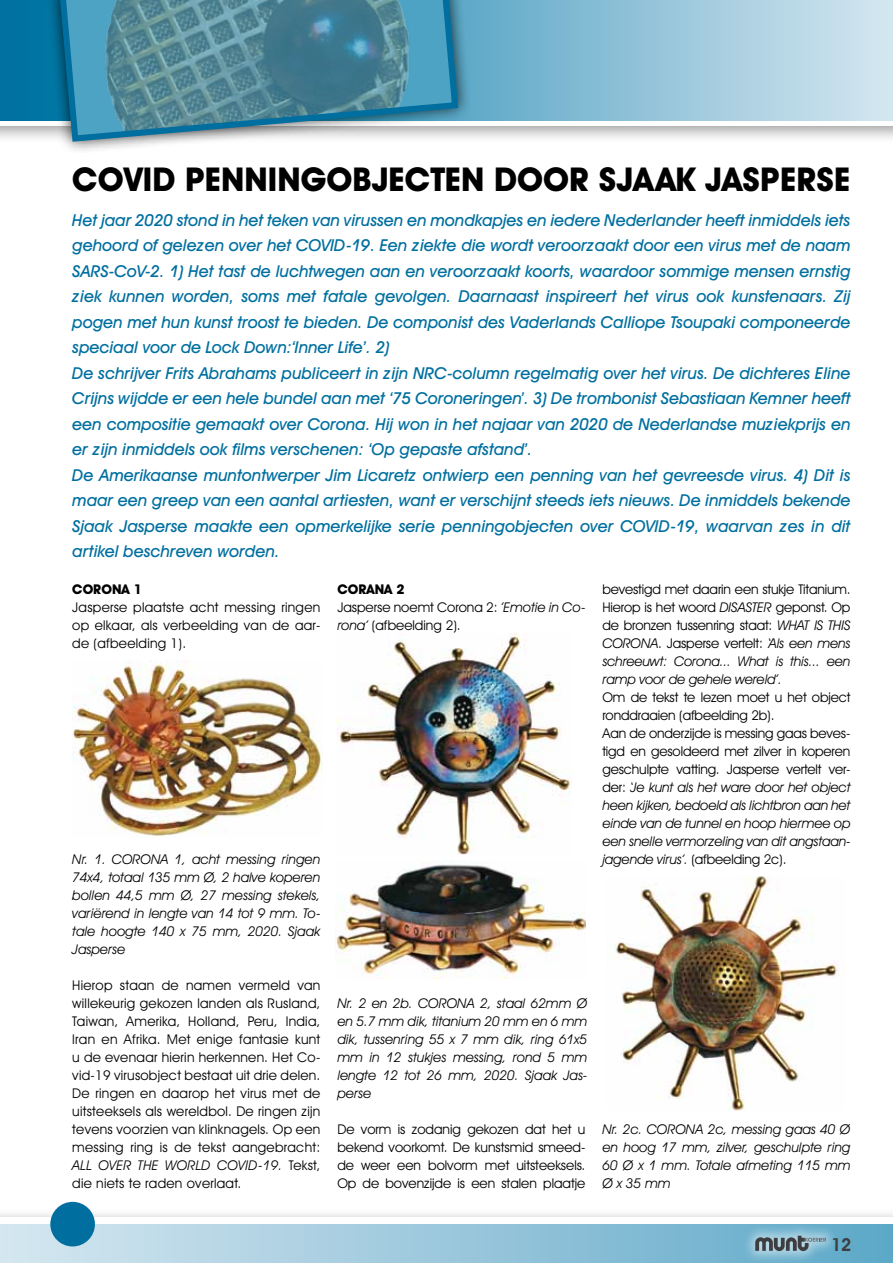
<style>
.page{position:relative;width:893px;height:1263px;background:#fff}
.page>*{position:absolute;margin:0;border:0;box-sizing:border-box;transform-origin:0 0}
.t1{font:700 33px "Avant Garde IT Cby BT";color:#000}
.t2{font:600 18px "Avant Garde IT Cby BT";color:#3e3d40}
.t3{font:italic 500 16.5px/25.5px "Avant Garde IT Cby BT";color:#006f9f}
.t4{font:13.5px/18px "Avant Garde IT Cby BT";letter-spacing:-.01em;color:#000;text-align:justify}
.t5{font:italic 13.5px/18px "Avant Garde IT Cby BT";color:#000;text-align:justify}
.t6{font:700 13.5px "Avant Garde IT Cby BT";color:#000}
.s1{font-style:italic}
.s2{font-weight:700}
</style>
<div class="page">
<div style="left:0;top:1207px;width:893px;height:56px;background:#000;opacity:.4"></div>
<div style="left:0;top:1218px;width:893px;height:45px;background:#fff"></div>
<div style="left:0;top:0;width:893px;height:143px;background:#000;opacity:.4"></div>
<svg style="left:0;top:120px;width:893px;height:5px"></svg>
<svg style="left:0;top:0;width:893px;height:120px;background:#8cbfd6"></svg>
<svg style="left:0;top:1224px;width:893px;height:39px;background:#9ec9dd"></svg>
<div style="left:45px;top:0;width:425px;height:153px;background:#000;opacity:.75"></div>
<svg style="left:56px;top:0;width:405px;height:145px;background:#5a92a5"></svg>
<div style="left:50px;top:1202px;width:45px;height:44px;background:#006f9f;border-radius:50%"></div>
<img style="left:73px;top:661px;width:250px;height:176px">
<img style="left:337px;top:634px;width:235px;height:221px">
<img style="left:615px;top:876px;width:230px;height:234px">
<img style="left:336px;top:862px;width:250px;height:116px">
<div style="left:740px;top:1221px;width:98px;height:41px;background:#fff;opacity:.5"></div>
<svg style="left:755px;top:1236px;width:71px;height:15px"></svg>
<h1 class="t1" style="left:72px;top:159px;width:780px">COVID PENNINGOBJECTEN DOOR SJAAK JASPERSE</h1>
<p class="t3" style="left:72px;top:207px;width:780px">Het jaar 2020 stond in het teken van virussen en mondkapjes en iedere Nederlander heeft inmiddels iets gehoord of gelezen over het COVID-19. Een ziekte die wordt veroorzaakt door een virus met de naam SARS-CoV-2. 1) Het tast de luchtwegen aan en veroorzaakt koorts, waardoor sommige mensen ernstig ziek kunnen worden, soms met fatale gevolgen. Daarnaast inspireert het virus ook kunstenaars. Zij pogen met hun kunst troost te bieden. De componist des Vaderlands Calliope Tsoupaki componeerde speciaal voor de Lock Down:‘Inner Life’. 2)<br>De schrijver Frits Abrahams publiceert in zijn NRC-column regelmatig over het virus. De dichteres Eline Crijns wijdde er een hele bundel aan met ‘75 Coroneringen’. 3) De trombonist Sebastiaan Kemner heeft een compositie gemaakt over Corona. Hij won in het najaar van 2020 de Nederlandse muziekprijs en er zijn inmiddels ook films verschenen: ‘Op gepaste afstand’.<br>De Amerikaanse muntontwerper Jim Licaretz ontwierp een penning van het gevreesde virus. 4) Dit is maar een greep van een aantal artiesten, want er verschijnt steeds iets nieuws. De inmiddels bekende Sjaak Jasperse maakte een opmerkelijke serie penningobjecten over COVID-19, waarvan zes in dit artikel beschreven worden.</p>
<p class="t6" style="left:72px;top:581px;width:71px">CORONA 1</p>
<p class="t4" style="left:72px;top:598px;width:250px">Jasperse plaatste acht messing ringen op elkaar, als verbeelding van de aar&shy;de (afbeelding 1).</p>
<p class="t5" style="left:72px;top:850px;width:250px">Nr. 1. CORONA 1, acht messing ringen 74x4, totaal 135 mm Ø, 2 halve koperen bollen 44,5 mm Ø, 27 messing stekels, variërend in lengte van 14 tot 9 mm. To&shy;tale hoogte 140 x 75 mm, 2020. Sjaak Jasperse</p>
<p class="t4" style="left:72px;top:976px;width:250px">Hierop staan de namen vermeld van willekeurig gekozen landen als Rusland, Taiwan, Amerika, Holland, Peru, India, Iran en Afrika. Met enige fantasie kunt u de evenaar hierin herkennen. Het Co&shy;vid-19 virusobject bestaat uit drie delen.<br>De ringen en daarop het virus met de uitsteeksels als wereldbol. De ringen zijn tevens voorzien van klinknagels. Op een messing ring is de tekst aangebracht:<br><span class="s1">ALL OVER THE WORLD COVID-19.</span> Tekst, die niets te raden overlaat.</p>
<p class="t4" style="left:337px;top:580px;width:250px;text-align:left"><span class="s2">CORANA 2<br></span>Jasperse noemt Corona 2: <span class="s1">’Emotie in Co&shy;rona’</span> (afbeelding 2).</p>
<p class="t4" style="left:602px;top:580px;width:250px">bevestigd met daarin een stukje Titanium.<br>Hierop is het woord <span class="s1">DISASTER</span> geponst. Op de bronzen tussenring staat: <span class="s1">WHAT IS THIS CORONA</span>. Jasperse vertelt: <span class="s1">‘Als een mens schreeuwt: Corona... What is this... een ramp voor de gehele wereld’.</span></p>
<p class="t4" style="left:602px;top:688px;width:250px;text-align:left">Om de tekst te lezen moet u het object ronddraaien (afbeelding 2b).<br>Aan de onderzijde is messing gaas beves&shy;tigd en gesoldeerd met zilver in koperen geschulpte vatting. Jasperse vertelt ver&shy;der: <span class="s1">‘Je kunt als het ware door het object heen kijken, bedoeld als lichtbron aan het einde van de tunnel en hoop hiermee op een snelle vermorzeling van dit angstaan&shy;jagende virus’.</span> (afbeelding 2c).</p>
<p class="t5" style="left:337px;top:994px;width:251px">Nr. 2 en 2b. CORONA 2, staal 62mm Ø en 5.7 mm dik, titanium 20 mm en 6 mm dik, tussenring 55 x 7 mm dik, ring 61x5 mm in 12 stukjes messing, rond 5 mm lengte 12 tot 26 mm, 2020. Sjaak Jas&shy;perse</p>
<p class="t4" style="left:337px;top:1120px;width:250px">De vorm is zodanig gekozen dat het u bekend voorkomt. De kunstsmid smeed&shy;de weer een bolvorm met uitsteeksels.<br>Op de bovenzijde is een stalen plaatje</p>
<p class="t5" style="left:602px;top:1120px;width:250px">Nr. 2c. CORONA 2c, messing gaas 40 Ø en hoog 17 mm, zilver, geschulpte ring 60 Ø x 1 mm. Totale afmeting 115 mm Ø x 35 mm</p>
<h2 class="t2" style="left:831px;top:1233px;width:22px">12</h2>
</div>
